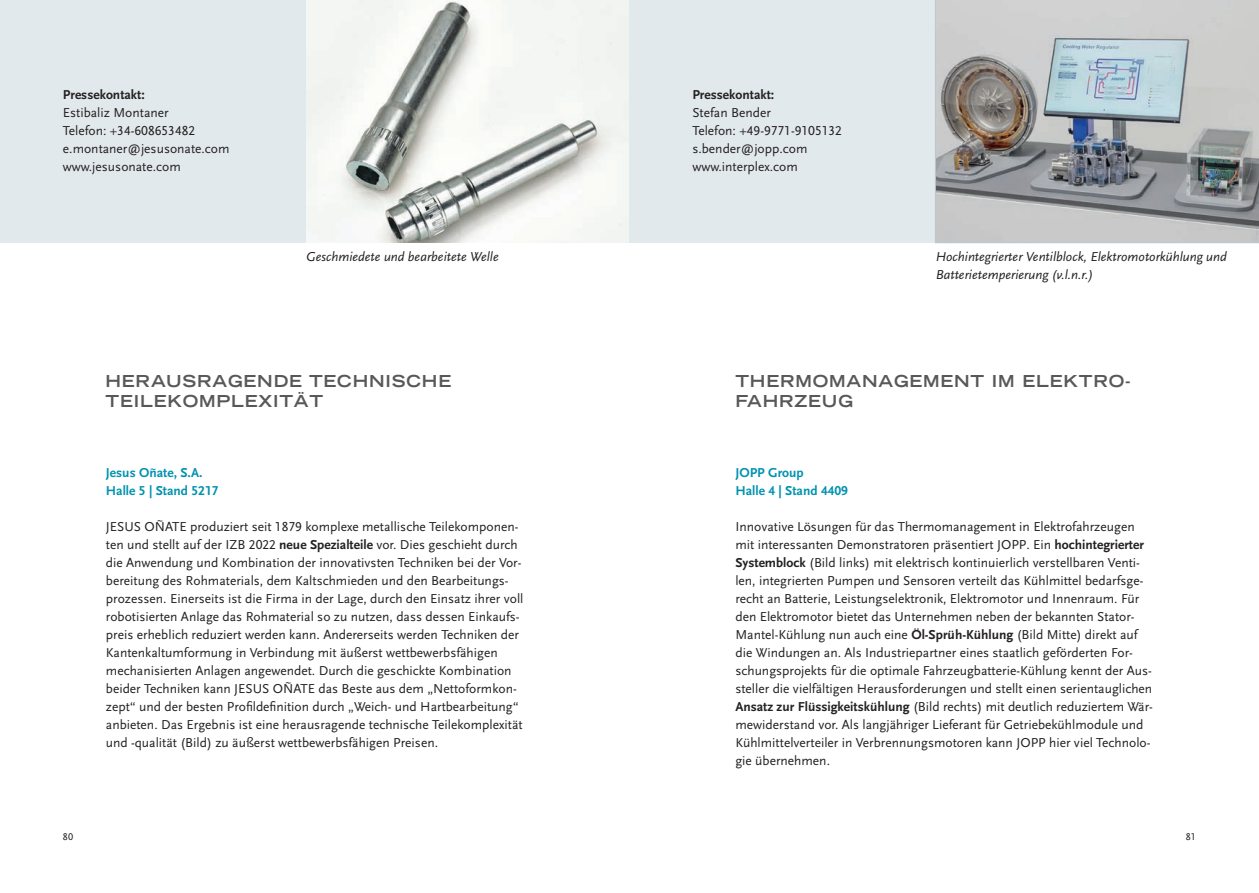
<style>
.page{position:relative;width:1259px;height:893px;background:#fff}
.page>*{position:absolute;margin:0;border:0;box-sizing:border-box;transform-origin:0 0}
.t1{font:700 expanded 16.5px/19.8px "Trade Gothic LH";letter-spacing:.05em;color:#57585a}
.t2{font:13.5px/18px "Scala Sans LF";color:#231f20}
.t3{font:italic 13.5px/18px "Scala Sans LF";color:#231f20}
.t4{font:700 13.5px/18px "Scala Sans LF";color:#0092af}
.t5{font:700 13.5px "Scala Sans LF";color:#231f20}
.t6{font:10.2px "Scala Sans LF";color:#231f20}
.s1{font-weight:700}
</style>
<div class="page">
<div style="left:0;top:0;width:306px;height:243px;background:#e2e9ed"></div>
<img style="left:306px;top:0;width:323px;height:243px">
<div style="left:629px;top:0;width:306px;height:243px;background:#e2e9ed"></div>
<svg style="left:935px;top:0;width:324px;height:243px;background:#aaaeb0"></svg>
<p class="t5" style="left:63px;top:87px;width:83px">Pressekontakt:</p>
<p class="t2" style="left:63px;top:104px;width:168px">Estibaliz Montaner<br>Telefon: +34-608653482 e.montaner@jesusonate.com www.jesusonate.com</p>
<p class="t3" style="left:306px;top:248px;width:194px">Geschmiedete und bearbeitete Welle</p>
<p class="t1" style="left:105px;top:371px;width:347px">HERAUSRAGENDE TECHNISCHE<br>TEILEKOMPLEXITÄT</p>
<p class="t4" style="left:106px;top:464px;width:114px">Jesus Oñate, S.A.<br>Halle 5 | Stand 5217</p>
<p class="t2" style="left:106px;top:518px;width:419px">JESUS OÑATE produziert seit 1879 komplexe metallische Teilekomponen&shy;ten und stellt auf der IZB 2022 <span class="s1">neue Spezialteile</span> vor. Dies geschieht durch die Anwendung und Kombination der innovativsten Techniken bei der Vor&shy;bereitung des Rohmaterials, dem Kaltschmieden und den Bearbeitungs&shy;prozessen. Einerseits ist die Firma in der Lage, durch den Einsatz ihrer voll robotisierten Anlage das Rohmaterial so zu nutzen, dass dessen Einkaufs&shy;preis erheblich reduziert werden kann. Andererseits werden Techniken der Kantenkaltumformung in Verbindung mit äußerst wettbewerbsfähigen mechanisierten Anlagen angewendet. Durch die geschickte Kombination beider Techniken kann JESUS OÑATE das Beste aus dem „Nettoformkon&shy;zept“ und der besten Profildefinition durch „Weich- und Hartbearbeitung“ anbieten. Das Ergebnis ist eine herausragende technische Teilekomplexität und -qualität (Bild) zu äußerst wettbewerbsfähigen Preisen.</p>
<p class="t5" style="left:692px;top:87px;width:83px">Pressekontakt:</p>
<p class="t2" style="left:692px;top:104px;width:151px">Stefan Bender<br>Telefon: +49-9771-9105132 s.bender@jopp.com www.interplex.com</p>
<p class="t3" style="left:935px;top:248px;width:292px">Hochintegrierter Ventilblock, Elektromotorkühlung und<br>Batterietemperierung (v.l.n.r.)</p>
<p class="t1" style="left:735px;top:371px;width:397px">THERMOMANAGEMENT IM ELEKTRO-<br>FAHRZEUG</p>
<p class="t4" style="left:735px;top:464px;width:114px">JOPP Group<br>Halle 4 | Stand 4409</p>
<p class="t2" style="left:735px;top:518px;width:419px">Innovative Lösungen für das Thermomanagement in Elektrofahrzeugen mit interessanten Demonstratoren präsentiert JOPP. Ein <span class="s1">hochintegrierter Systemblock</span> (Bild links) mit elektrisch kontinuierlich verstellbaren Venti&shy;len, integrierten Pumpen und Sensoren verteilt das Kühlmittel bedarfsge&shy;recht an Batterie, Leistungselektronik, Elektromotor und Innenraum. Für den Elektromotor bietet das Unternehmen neben der bekannten Stator-Mantel-Kühlung nun auch eine <span class="s1">Öl-Sprüh-Kühlung</span> (Bild Mitte) direkt auf die Windungen an. Als Industriepartner eines staatlich geförderten For&shy;schungsprojekts für die optimale Fahrzeugbatterie-Kühlung kennt der Aus&shy;steller die vielfältigen Herausforderungen und stellt einen serientauglichen <span class="s1">Ansatz zur Flüssigkeitskühlung</span> (Bild rechts) mit deutlich reduziertem Wär&shy;mewiderstand vor. Als langjähriger Lieferant für Getriebekühlmodule und Kühlmittelverteiler in Verbrennungsmotoren kann JOPP hier viel Technolo&shy;gie übernehmen.</p>
<p class="t6" style="left:63px;top:831px;width:12px">80</p>
<p class="t6" style="left:1186px;top:831px;width:12px">81</p>
</div>
